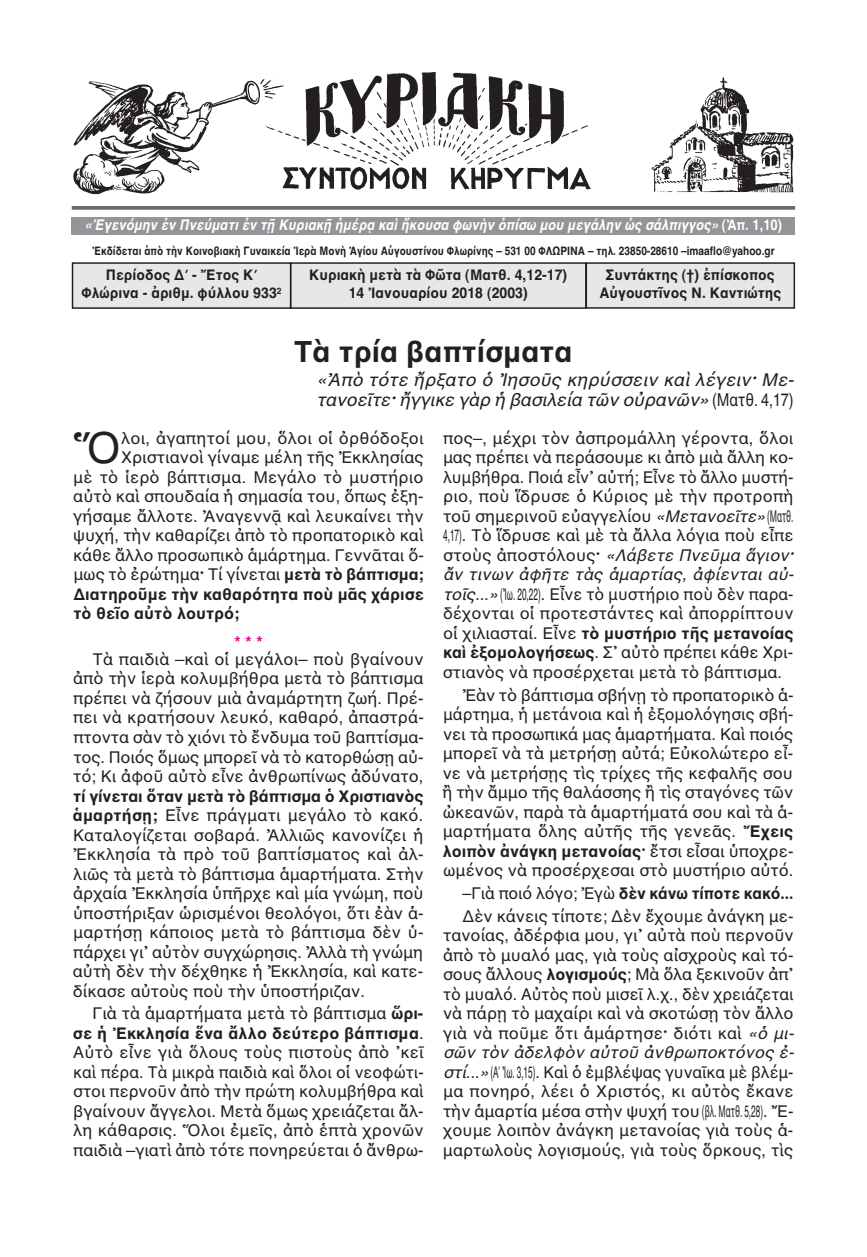
<style>
.page{position:relative;width:867px;height:1257px;background:#fff}
.page>*{position:absolute;margin:0;border:0;box-sizing:border-box;transform-origin:0 0}
.t1{font:43.5px "AL Helvetica";color:#231f20}
.t2{font:700 30px "AL Helvetica";color:#231f20}
.t3{font:italic 18px/19.5px "AL Helvetica";letter-spacing:.005em;color:#231f20}
.t4{font:16.5px/19.5px "AL Helvetica";color:#231f20;text-align:justify}
.t5{font:700 16.5px "AL Helvetica";color:#231f20}
.t6{font:700 15px/18px "AL Helvetica";color:#231f20;text-align:center;scale:.95 1}
.t7{font:italic 700 15px "AL Helvetica";color:#fff;scale:.88 1}
.t8{font:700 12px "AL Helvetica";color:#231f20;scale:.85 1}
.s1{font-style:normal}
.s2{font-weight:700}
.s3{font-weight:700;color:#ed028c}
.s4{font-style:italic}
.s5{font-weight:700;font-style:italic}
</style>
<div class="page">
<div style="left:291px;top:264px;width:294px;height:43px;background:#e6e7e9"></div>
<div style="left:290px;top:262px;width:296px;height:47px;border:2px solid #231f20"></div>
<div style="left:73px;top:264px;width:217px;height:43px;background:#e6e7e9"></div>
<div style="left:72px;top:262px;width:219px;height:47px;border:2px solid #231f20"></div>
<div style="left:587px;top:264px;width:206px;height:43px;background:#e6e7e9"></div>
<div style="left:585px;top:262px;width:210px;height:46px;border:2px solid #231f20"></div>
<svg style="left:72px;top:206px;width:723px;height:4px;background:#747577"></svg>
<div style="left:72px;top:217px;width:723px;height:18px;background:#939598"></div>
<img style="left:73px;top:72px;width:721px;height:123px">
<p class="t7" style="left:85px;top:216px;width:794px">«Ἐγενόμην ἐν Πνεύματι ἐν τῇ Κυριακῇ ἡμέρᾳ καὶ ἤκουσα φωνὴν ὀπίσω μου μεγάλην ὡς σάλπιγγος» <span class="s1">(Ἀπ. 1,10)</span></p>
<p class="t8" style="left:92px;top:244px;width:804px">Ἐκδίδεται ἀπὸ τὴν Κοινοβιακὴ Γυναικεία Ἱερὰ Μονὴ Ἁγίου Αὐγουστίνου Φλωρίνης – 531 00 ΦΛΩΡΙΝΑ – τηλ. 23850-28610 –imaaflo@yahoo.gr</p>
<p class="t6" style="left:82px;top:266px;width:212px">Περίοδος Δ΄ - Ἔτος Κ΄<br>Φλώρινα - ἀριθμ. φύλλου 933<sup>2</sup></p>
<p class="t6" style="left:599px;top:266px;width:193px">Συντάκτης (†) ἐπίσκοπος<br>Αὐγουστῖνος Ν. Καντιώτης</p>
<p class="t2" style="left:294px;top:334px;width:280px">Τὰ τρία βαπτίσματα</p>
<p class="t3" style="left:316px;top:370px;width:479px">«Ἀπὸ τότε ἤρξατο ὁ Ἰησοῦς κηρύσσειν καὶ λέγειν<span class="s2">·</span> Με&shy;τανοεῖτε<span class="s2">·</span> ἤγγικε γὰρ ἡ βασιλεία τῶν οὐρανῶν» <span class="s1">(Ματθ. 4,17)</span></p>
<p class="t6" style="left:309px;top:266px;width:273px">Κυριακὴ μετὰ τὰ Φῶτα (Ματθ. 4,12-17)<br>14 Ἰανουαρίου 2018 (2003)</p>
<p class="t1" style="left:73px;top:423px;width:49px">Ὅ</p>
<p class="t4" style="left:121px;top:428px;width:304px">λοι, ἀγαπητοί μου, ὅλοι οἱ ὀρθόδοξοι</p>
<p class="t4" style="left:121px;top:448px;width:304px">Χριστιανοὶ γίναμε μέλη τῆς Ἐκκλησίας</p>
<p class="t4" style="left:73px;top:467px;width:352px">μὲ τὸ ἱερὸ βάπτισμα. Μεγάλο τὸ μυστήριο</p>
<p class="t4" style="left:73px;top:487px;width:352px">αὐτὸ καὶ σπουδαία ἡ σημασία του, ὅπως ἐξη-</p>
<p class="t4" style="left:73px;top:506px;width:352px">γήσαμε ἄλλοτε. Ἀναγεννᾷ καὶ λευκαίνει τὴν</p>
<p class="t4" style="left:73px;top:526px;width:352px">ψυχή, τὴν καθαρίζει ἀπὸ τὸ προπατορικὸ καὶ</p>
<p class="t4" style="left:73px;top:545px;width:352px">κάθε ἄλλο προσωπικὸ ἁμάρτημα. Γεννᾶται ὅ-</p>
<p class="t4" style="left:73px;top:565px;width:352px">μως τὸ ἐρώτημα<span class="s2">·</span> Τί γίνεται <span class="s2">μετὰ τὸ βάπτισμα;</span></p>
<p class="t5" style="left:73px;top:584px;width:352px">Διατηροῦμε τὴν καθαρότητα ποὺ μᾶς χάρισε</p>
<p class="t5" style="left:73px;top:604px;width:168px">τὸ θεῖο αὐτὸ λουτρό;</p>
<p class="t4" style="left:93px;top:633px;width:332px;line-height:17.2px;text-indent:142px"><span class="s3">***<br></span>Τὰ παιδιὰ –καὶ οἱ μεγάλοι– ποὺ βγαίνουν</p>
<p class="t4" style="left:73px;top:669px;width:352px">ἀπὸ τὴν ἱερὰ κολυμβήθρα μετὰ τὸ βάπτισμα πρέπει νὰ ζήσουν μιὰ ἀναμάρτητη ζωή. Πρέ&shy;πει νὰ κρατήσουν λευκό, καθαρό, ἀπαστρά&shy;πτοντα σὰν τὸ χιόνι τὸ ἔνδυμα τοῦ βαπτίσμα&shy;τος. Ποιός ὅμως μπορεῖ νὰ τὸ κατορθώσῃ αὐ&shy;τό; Κι ἀφοῦ αὐτὸ εἶνε ἀνθρωπίνως ἀδύνατο, <span class="s2">τί γίνεται ὅταν μετὰ τὸ βάπτισμα ὁ Χριστιανὸς ἁμαρτήσῃ;</span> Εἶνε πράγματι μεγάλο τὸ κακό.<br>Καταλογίζεται σοβαρά. Ἀλλιῶς κανονίζει ἡ Ἐκκλησία τὰ πρὸ τοῦ βαπτίσματος καὶ ἀλ&shy;λιῶς τὰ μετὰ τὸ βάπτισμα ἁμαρτήματα. Στὴν ἀρχαία Ἐκκλησία ὑπῆρχε καὶ μία γνώμη, ποὺ ὑποστήριξαν ὡρισμένοι θεολόγοι, ὅτι ἐὰν ἁ&shy;μαρτήσῃ κάποιος μετὰ τὸ βάπτισμα δὲν ὑ&shy;πάρχει γι᾿ αὐτὸν συγχώρησις. Ἀλλὰ τὴ γνώμη αὐτὴ δὲν τὴν δέχθηκε ἡ Ἐκκλησία, καὶ κατε&shy;δίκασε αὐτοὺς ποὺ τὴν ὑποστήριζαν.</p>
<p class="t4" style="left:73px;top:1003px;width:352px;text-indent:19px">Γιὰ τὰ ἁμαρτήματα μετὰ τὸ βάπτισμα <span class="s2">ὥρι&shy;σε ἡ Ἐκκλησία ἕνα ἄλλο δεύτερο βάπτισμα</span>.<br>Αὐτὸ εἶνε γιὰ ὅλους τοὺς πιστοὺς ἀπὸ ᾿κεῖ καὶ πέρα. Τὰ μικρὰ παιδιὰ καὶ ὅλοι οἱ νεοφώτι&shy;στοι περνοῦν ἀπὸ τὴν πρώτη κολυμβήθρα καὶ βγαίνουν ἄγγελοι. Μετὰ ὅμως χρειάζεται ἄλ&shy;λη κάθαρσις. Ὅλοι ἐμεῖς, ἀπὸ ἑπτὰ χρονῶν παιδιὰ –γιατὶ ἀπὸ τότε πονηρεύεται ὁ ἄνθρω-</p>
<p class="t4" style="left:442px;top:428px;width:352px">πος–, μέχρι τὸν ἀσπρομάλλη γέροντα, ὅλοι μας πρέπει νὰ περάσουμε κι ἀπὸ μιὰ ἄλλη κο&shy;λυμβήθρα. Ποιά εἶν᾿ αὐτή; Εἶνε τὸ ἄλλο μυστή&shy;ριο, ποὺ ἵδρυσε ὁ Κύριος μὲ τὴν προτροπὴ τοῦ σημερινοῦ εὐαγγελίου <span class="s4">«Μετανοεῖτε»</span>(Ματθ.<br>4,17). Τὸ ἵδρυσε καὶ μὲ τὰ ἄλλα λόγια ποὺ εἶπε στοὺς ἀποστόλους<span class="s2">·</span> <span class="s4">«Λάβετε Πνεῦμα ἅγιον</span><span class="s5">· </span><span class="s4">ἄν τινων ἀφῆτε τὰς ἁμαρτίας, ἀφίενται αὐ&shy;τοῖς...»</span>(Ἰω. 20,22). Εἶνε τὸ μυστήριο ποὺ δὲν παρα&shy;δέχονται οἱ προτεστάντες καὶ ἀπορρίπτουν οἱ χιλιασταί. Εἶνε <span class="s2">τὸ μυστήριο τῆς μετανοίας καὶ ἐξομολογήσεως</span>. Σ᾿ αὐτὸ πρέπει κάθε Χρι&shy;στιανὸς νὰ προσέρχεται μετὰ τὸ βάπτισμα.</p>
<p class="t4" style="left:442px;top:685px;width:352px;text-indent:20px">Ἐὰν τὸ βάπτισμα σβήνῃ τὸ προπατορικὸ ἁ&shy;μάρτημα, ἡ μετάνοια καὶ ἡ ἐξομολόγησις σβή&shy;νει τὰ προσωπικά μας ἁμαρτήματα. Καὶ ποιός μπορεῖ νὰ τὰ μετρήσῃ αὐτά; Εὐκολώτερο εἶ&shy;νε νὰ μετρήσῃς τὶς τρίχες τῆς κεφαλῆς σου ἢ τὴν ἄμμο τῆς θαλάσσης ἢ τὶς σταγόνες τῶν ὠκεανῶν, παρὰ τὰ ἁμαρτήματά σου καὶ τὰ ἁ&shy;μαρτήματα ὅλης αὐτῆς τῆς γενεᾶς. <span class="s2">Ἔχεις λοιπὸν ἀνάγκη μετανοίας·</span> ἔτσι εἶσαι ὑποχρε&shy;ωμένος νὰ προσέρχεσαι στὸ μυστήριο αὐτό.</p>
<p class="t4" style="left:462px;top:881px;width:332px;line-height:22.8px">–Γιὰ ποιό λόγο; Ἐγὼ <span class="s2">δὲν κάνω τίποτε κακό...<br></span>Δὲν κάνεις τίποτε; Δὲν ἔχουμε ἀνάγκη με-</p>
<p class="t4" style="left:443px;top:925px;width:352px">τανοίας, ἀδέρφια μου, γι᾿ αὐτὰ ποὺ περνοῦν ἀπὸ τὸ μυαλό μας, γιὰ τοὺς αἰσχροὺς καὶ τό&shy;σους ἄλλους <span class="s2">λογισμούς</span>; Μὰ ὅλα ξεκινοῦν ἀπ᾿ τὸ μυαλό. Αὐτὸς ποὺ μισεῖ λ.χ., δὲν χρειάζεται νὰ πάρῃ τὸ μαχαίρι καὶ νὰ σκοτώσῃ τὸν ἄλλο γιὰ νὰ ποῦμε ὅτι ἁμάρτησε<span class="s2">·</span> διότι καὶ <span class="s4">«ὁ μι&shy;σῶν τὸν ἀδελφὸν αὐτοῦ ἀνθρωποκτόνος ἐ&shy;στί...»</span>(Α΄ Ἰω. 3,15). Καὶ ὁ ἐμβλέψας γυναῖκα μὲ βλέμ&shy;μα πονηρό, λέει ὁ Χριστός, κι αὐτὸς ἔκανε τὴν ἁμαρτία μέσα στὴν ψυχή του(βλ. Ματθ. 5,28). Ἔ&shy;χουμε λοιπὸν ἀνάγκη μετανοίας γιὰ τοὺς ἁ&shy;μαρτωλοὺς λογισμούς, γιὰ τοὺς ὅρκους, τὶς</p>
</div>
